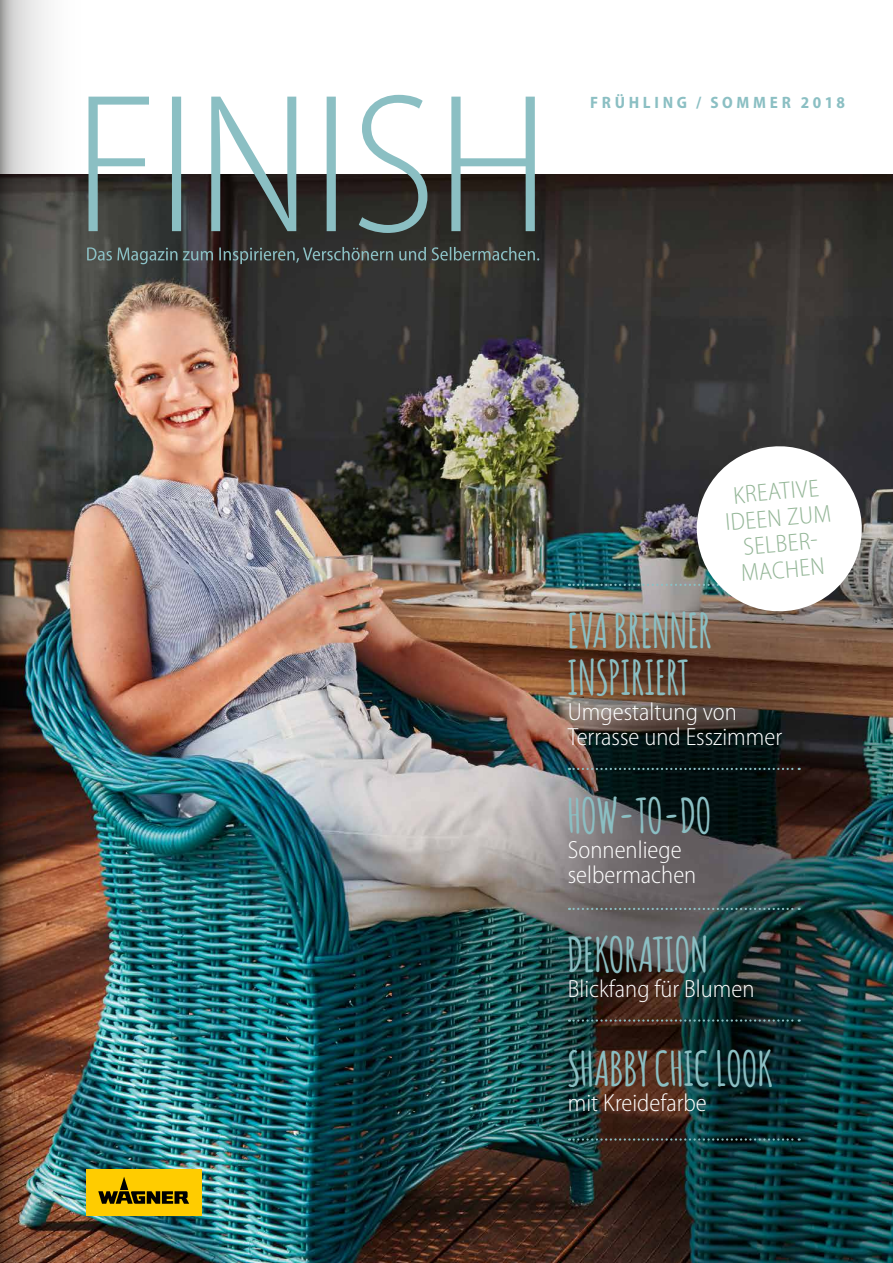
<style>
.page{position:relative;width:893px;height:1263px;background:#fff}
.page>*{position:absolute;margin:0;border:0;box-sizing:border-box;transform-origin:0 0}
.t1{font:700 46.95px/47px "Amatic";letter-spacing:.015em;color:#8bbfc3}
.t2{font:300 semi-condensed 24.9px/24.9px "Myriad Pro";color:#fff}
.t3{font:300 semi-condensed 24.6px/26.1px "Myriad Pro";color:#94b697;text-align:center}
.t4{font:700 semi-condensed 16.5px "Myriad Pro";letter-spacing:.225em;color:#8bbfc3}
</style>
<div class="page">
<img style="left:91px;top:174px;width:802px;height:1089px">
<div style="left:86px;top:1169px;width:115px;height:47px;background:#fc0"></div>
<svg style="left:98px;top:1177px;width:91px;height:27px"></svg>
<svg style="left:569px;top:768px;width:231px;height:2px"></svg>
<svg style="left:569px;top:908px;width:231px;height:2px"></svg>
<svg style="left:569px;top:1019px;width:231px;height:3px"></svg>
<svg style="left:569px;top:1138px;width:231px;height:3px"></svg>
<img style="left:569px;top:439px;width:300px;height:179px">
<svg style="left:91px;top:95px;width:444px;height:138px"></svg>
<svg style="left:91px;top:247px;width:448px;height:17px;background:#475150"></svg>
<img style="left:17px;top:0;width:74px;height:1263px">
<svg style="left:0;top:0;width:17px;height:1263px;background:#604c42"></svg>
<p class="t4" style="left:590px;top:93px;width:257px">FRÜHLING / SOMMER 2018</p>
<p class="t3" style="left:722px;top:484px;width:107px;rotate:-5deg">KREATIVE<br>IDEEN ZUM<br>SELBER-<br>MACHEN</p>
<h1 class="t1" style="left:568px;top:605px;width:145px">EVA BRENNER<br>INSPIRIERT</h1>
<p class="t2" style="left:568px;top:699px;width:216px">Umgestaltung von<br>Terrasse und Esszimmer</p>
<h1 class="t1" style="left:568px;top:791px;width:145px">HOW-TO-DO</h1>
<p class="t2" style="left:568px;top:838px;width:130px">Sonnenliege selbermachen</p>
<h1 class="t1" style="left:568px;top:929px;width:141px">DEKORATION</h1>
<p class="t2" style="left:568px;top:977px;width:188px">Blickfang für Blumen</p>
<h1 class="t1" style="left:568px;top:1043px;width:206px">SHABBY CHIC LOOK</h1>
<p class="t2" style="left:568px;top:1090px;width:141px">mit Kreidefarbe</p>
</div>
